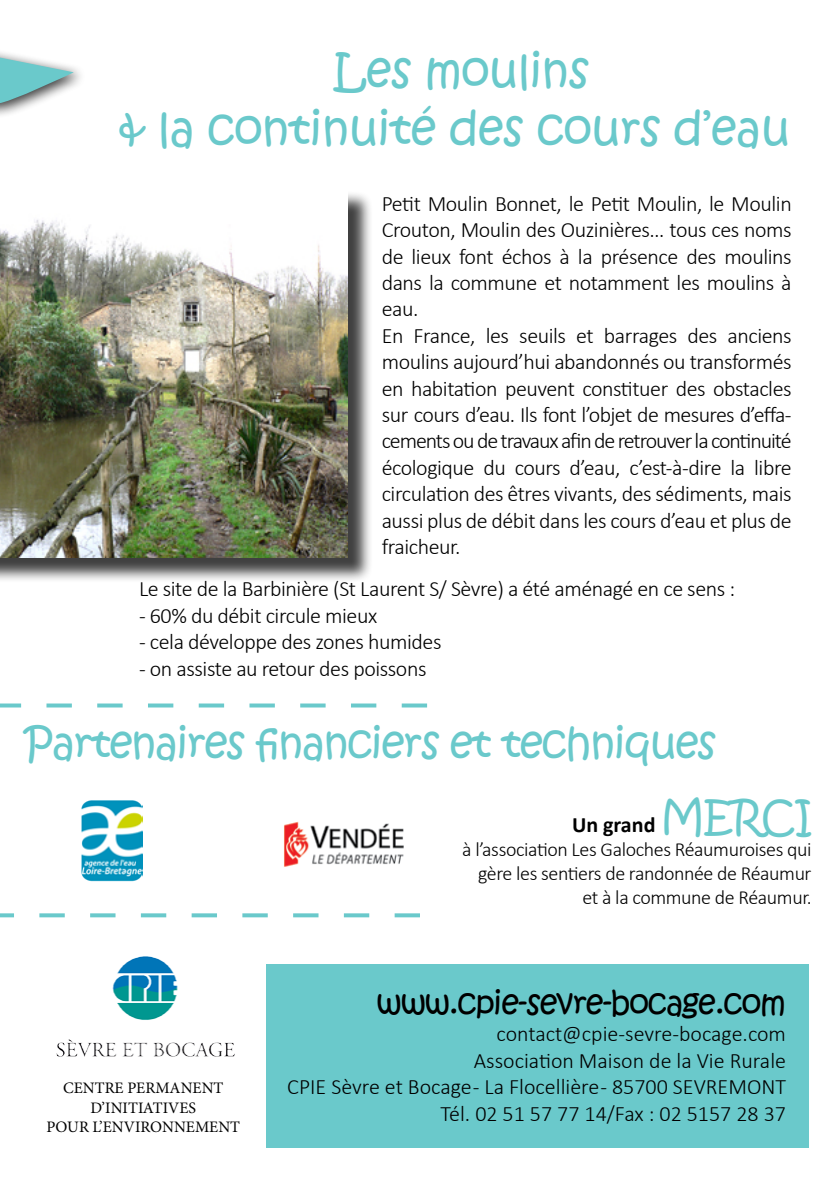
<style>
.page{position:relative;width:840px;height:1191px;background:#fff}
.page>*{position:absolute;margin:0;border:0;box-sizing:border-box;transform-origin:0 0}
.t1{font:46px/58px "Kristen ITC";letter-spacing:-.01em;color:#6ac9cb;text-align:center}
.t2{font:42px "Kristen ITC";letter-spacing:-.03em;color:#6ac9cb}
.t3{font:32px "Kristen ITC";letter-spacing:-.03em;color:#000}
.t4{font:300 22px/26.4px "Calibri";letter-spacing:-.02em;color:#000}
.t5{font:300 22px/26.4px "Calibri";color:#000;text-align:right}
.t6{font:700 22px "Calibri";color:#000}
.t7{font:300 20px/24px "Calibri";letter-spacing:-.02em;color:#000;text-align:right}
.t8{font:16px/19.2px "Minion Pro";color:#000;text-align:center}
.s1{font-family:"Kristen ITC";font-weight:400;font-size:42px;color:#6ac9cb}
</style>
<div class="page">
<div style="left:266px;top:964px;width:542px;height:183px;background:#6ac9cb"></div>
<svg style="left:0;top:703px;width:427px;height:4px"></svg>
<img style="left:81px;top:800px;width:62px;height:81px">
<img style="left:284px;top:821px;width:120px;height:46px">
<img style="left:56px;top:956px;width:179px;height:101px">
<svg style="left:0;top:913px;width:420px;height:4px"></svg>
<svg style="left:0;top:52px;width:74px;height:63px"></svg>
<div style="left:0;top:191px;width:373px;height:391px;background:#000;opacity:.75"></div>
<img style="left:0;top:191px;width:347px;height:366px">
<h1 class="t1" style="left:118px;top:43px;width:673px">Les moulins<br>&amp; la continuité des cours d’eau</h1>
<p class="t4" style="left:381px;top:190px;width:411px">Petit Moulin Bonnet, le Petit Moulin, le Moulin Crouton, Moulin des Ouzinières… tous ces noms de lieux font échos à la présence des moulins dans la commune et notamment les moulins à eau.<br>En France, les seuils et barrages des anciens moulins aujourd’hui abandonnés ou transformés en habitation peuvent constituer des obstacles sur cours d’eau. Ils font l’objet de mesures d’effa&shy;cements ou de travaux afin de retrouver la continuité écologique du cours d’eau, c’est-à-dire la libre circulation des êtres vivants, des sédiments, mais aussi plus de débit dans les cours d’eau et plus de fraicheur.</p>
<p class="t4" style="left:139px;top:575px;width:597px">Le site de la Barbinière (St Laurent S/ Sèvre) a été aménagé en ce sens :</p>
<p class="t4" style="left:139px;top:602px;width:239px">- 60% du débit circule mieux</p>
<p class="t4" style="left:139px;top:628px;width:304px">- cela développe des zones humides</p>
<p class="t4" style="left:139px;top:655px;width:289px">- on assiste au retour des poissons</p>
<h2 class="t2" style="left:24px;top:716px;width:693px">Partenaires financiers et techniques</h2>
<p class="t6" style="left:571px;top:810px;width:241px">Un grand <span class="s1">MERCI</span></p>
<p class="t7" style="left:462px;top:836px;width:351px">à l’association Les Galoches Réaumuroises qui gère les sentiers de randonnée de Réaumur et à la commune de Réaumur.</p>
<p class="t8" style="left:46px;top:1078px;width:195px">CENTRE PERMANENT<br>D’INITIATIVES<br>POUR L’ENVIRONNEMENT</p>
<h3 class="t3" style="left:376px;top:982px;width:411px">www.cpie-sevre-bocage.com</h3>
<p class="t5" style="left:287px;top:1020px;width:500px">contact@cpie-sevre-bocage.com<br>Association Maison de la Vie Rurale<br>CPIE Sèvre et Bocage - La Flocellière - 85700 SEVREMONT Tél. 02 51 57 77 14/Fax : 02 5157 28 37</p>
</div>
